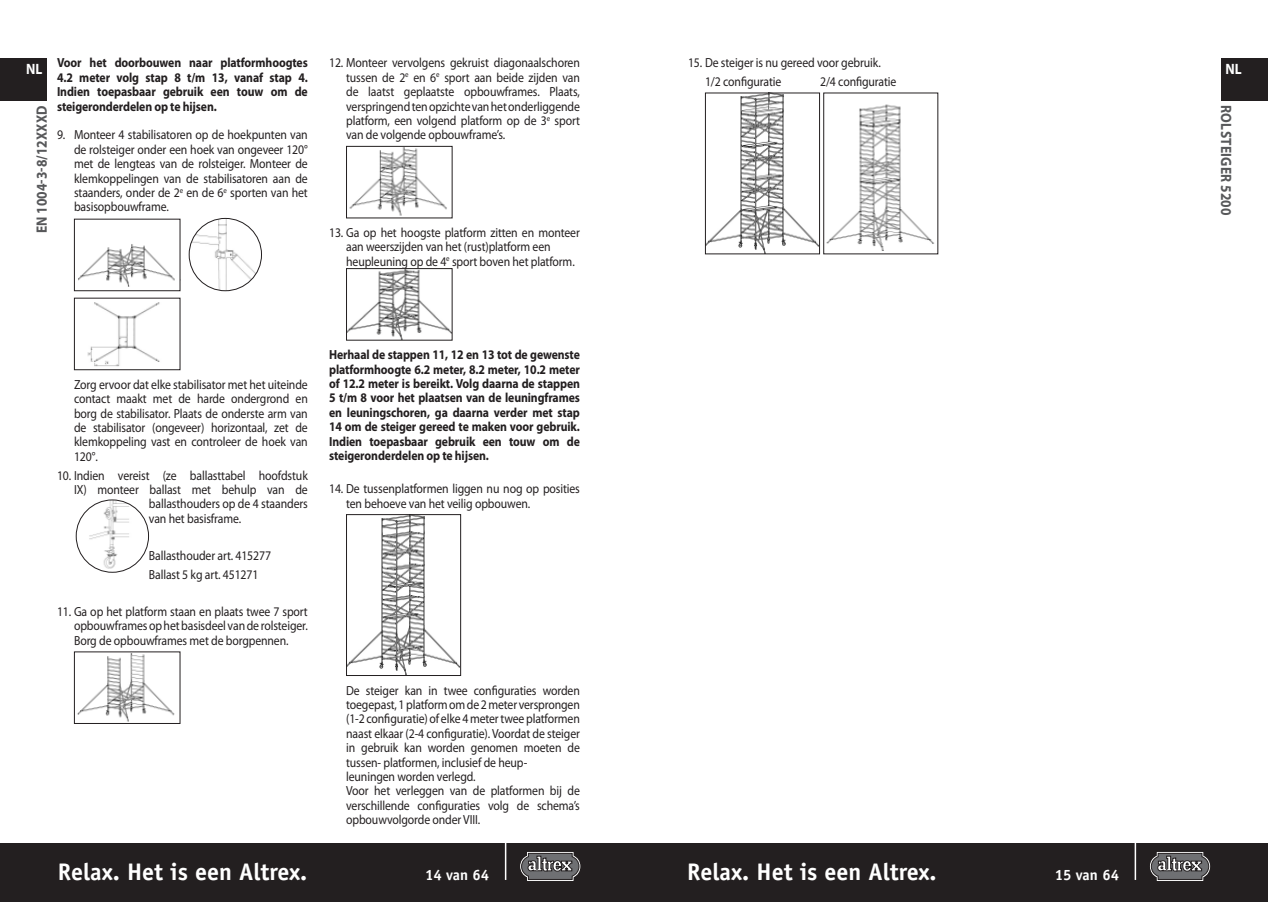
<style>
.page{position:relative;width:1268px;height:902px;background:#fff}
.page>*{position:absolute;margin:0;border:0;box-sizing:border-box;transform-origin:0 0}
.t1{font:700 24px "Officina Sans";color:#fff}
.t2{font:700 15px "Myriad Pro";letter-spacing:.01em;color:#57585a;scale:.9 1}
.t3{font:700 15px "Officina Sans";color:#fff}
.t4{font:700 15px "Myriad Pro";color:#fff;scale:.9 1}
.t5{font:13.2px/14.4px "Myriad Pro";letter-spacing:-.01em;color:#231f20;scale:.89 1}
.t6{font:700 13.2px/14.4px "Myriad Pro";letter-spacing:-.01em;color:#231f20;text-align:justify;scale:.89 1}
</style>
<div class="page">
<div style="left:1220px;top:58px;width:47px;height:43px;background:#231f20"></div>
<div style="left:0;top:58px;width:47px;height:43px;background:#231f20"></div>
<div style="left:0;top:843px;width:1267px;height:58px;background:#231f20"></div>
<svg style="left:520px;top:852px;width:60px;height:28px"></svg>
<hr style="left:505px;top:839px;width:1px;height:40px;background:#fff">
<svg style="left:1150px;top:852px;width:59px;height:28px"></svg>
<hr style="left:1134px;top:839px;width:1px;height:40px;background:#fff">
<img style="left:707px;top:95px;width:110px;height:157px">
<div style="left:705px;top:93px;width:114px;height:161px;border:1px solid #231f20"></div>
<img style="left:826px;top:104px;width:109px;height:147px">
<div style="left:823px;top:93px;width:115px;height:161px;border:1px solid #231f20"></div>
<img style="left:78px;top:244px;width:97px;height:43px">
<div style="left:74px;top:219px;width:106px;height:72px;border:1px solid #231f20"></div>
<img style="left:189px;top:218px;width:72px;height:73px;border-radius:50%">
<div style="left:189px;top:218px;width:73px;height:73px;border:1px solid #231f20;border-radius:50%"></div>
<img style="left:87px;top:302px;width:73px;height:65px">
<div style="left:74px;top:298px;width:106px;height:72px;border:1px solid #231f20"></div>
<img style="left:77px;top:653px;width:98px;height:68px">
<img style="left:349px;top:148px;width:98px;height:68px">
<div style="left:346px;top:146px;width:106px;height:72px;border:1px solid #231f20"></div>
<img style="left:348px;top:270px;width:102px;height:68px">
<div style="left:346px;top:268px;width:106px;height:72px;border:1px solid #231f20"></div>
<img style="left:348px;top:516px;width:111px;height:157px">
<div style="left:346px;top:514px;width:115px;height:161px;border:1px solid #231f20"></div>
<img style="left:76px;top:500px;width:72px;height:72px;border-radius:50%">
<div style="left:76px;top:499px;width:73px;height:73px;border:1px solid #231f20;border-radius:50%"></div>
<p class="t4" style="left:26px;top:59px;width:20px">NL</p>
<p class="t2" style="left:32px;top:233px;width:144px;rotate:-90deg">EN 1004-3-8/12XXXD</p>
<p class="t6" style="left:57px;top:55px;width:283px">Voor het doorbouwen naar platformhoogtes 4.2 meter volg stap 8 t/m 13, vanaf stap 4.<br>Indien toepasbaar gebruik een touw om de steigeronderdelen op te hijsen.</p>
<p class="t5" style="left:74px;top:127px;width:264px;text-align:justify;text-indent:-17px">9. Monteer 4 stabilisatoren op de hoekpunten van de rolsteiger onder een hoek van ongeveer 120° met de lengteas van de rolsteiger. Monteer de klemkoppelingen van de stabilisatoren aan de staanders, onder de 2<sup>e</sup> en de 6<sup>e</sup> sporten van het basisopbouwframe.</p>
<p class="t5" style="left:346px;top:55px;width:264px;text-align:justify;text-indent:-17px">12. Monteer vervolgens gekruist diagonaalschoren tussen de 2<sup>e</sup> en 6<sup>e</sup> sport aan beide zijden van de laatst geplaatste opbouwframes. Plaats, verspringend ten opzichte van het onderliggende platform, een volgend platform op de 3<sup>e</sup> sport van de volgende opbouwframe’s.</p>
<p class="t5" style="left:346px;top:225px;width:264px;text-indent:-17px">13. Ga op het hoogste platform zitten en monteer aan weerszijden van het (rust)platform een heupleuning op de 4<sup>e</sup> sport boven het platform.</p>
<p class="t5" style="left:705px;top:53px;width:199px;line-height:18.6px;text-indent:-17px">15. De steiger is nu gereed voor gebruik.<br>1/2 configuratie</p>
<p class="t5" style="left:820px;top:74px;width:87px">2/4 configuratie</p>
<p class="t5" style="left:74px;top:377px;width:264px;text-align:justify">Zorg ervoor dat elke stabilisator met het uiteinde contact maakt met de harde ondergrond en borg de stabilisator. Plaats de onderste arm van de stabilisator (ongeveer) horizontaal, zet de klemkoppeling vast en controleer de hoek van 120°.</p>
<p class="t5" style="left:57px;top:467px;width:283px">10. Indien vereist (ze ballasttabel hoofdstuk</p>
<p class="t5" style="left:74px;top:482px;width:264px">IX) monteer ballast met behulp van de</p>
<p class="t5" style="left:149px;top:496px;width:180px">ballasthouders op de 4 staanders</p>
<p class="t5" style="left:149px;top:511px;width:105px">van het basisframe.</p>
<p class="t5" style="left:149px;top:546px;width:139px;line-height:18.6px">Ballasthouder art. 415277<br>Ballast 5 kg art. 451271</p>
<p class="t5" style="left:74px;top:604px;width:264px;text-align:justify;text-indent:-17px">11. Ga op het platform staan en plaats twee 7 sport opbouwframes op het basisdeel van de rolsteiger.<br>Borg de opbouwframes met de borgpennen.</p>
<p class="t6" style="left:329px;top:347px;width:283px">Herhaal de stappen 11, 12 en 13 tot de gewenste platformhoogte 6.2 meter, 8.2 meter, 10.2 meter of 12.2 meter is bereikt. Volg daarna de stappen 5 t/m 8 voor het plaatsen van de leuningframes en leuningschoren, ga daarna verder met stap 14 om de steiger gereed te maken voor gebruik.<br>Indien toepasbaar gebruik een touw om de steigeronderdelen op te hijsen.</p>
<p class="t5" style="left:346px;top:481px;width:264px;text-indent:-17px">14. De tussenplatformen liggen nu nog op posities ten behoeve van het veilig opbouwen.</p>
<p class="t5" style="left:346px;top:682px;width:264px">De steiger kan in twee configuraties worden toegepast, 1 platform om de 2 meter versprongen (1-2 configuratie) of elke 4 meter twee platformen naast elkaar (2-4 configuratie). Voordat de steiger in gebruik kan worden genomen moeten de tussen- platformen, inclusief de heup-<br>leuningen worden verlegd.<br>Voor het verleggen van de platformen bij de verschillende configuraties volg de schema’s opbouwvolgorde onder VIII.</p>
<p class="t1" style="left:58px;top:856px;width:251px">Relax. Het is een Altrex.</p>
<p class="t3" style="left:425px;top:865px;width:66px">14 van 64</p>
<p class="t1" style="left:687px;top:856px;width:251px">Relax. Het is een Altrex.</p>
<p class="t3" style="left:1054px;top:865px;width:66px">15 van 64</p>
<p class="t4" style="left:1225px;top:59px;width:20px">NL</p>
<p class="t2" style="left:1235px;top:105px;width:124px;rotate:90deg">Rolsteiger 5200</p>
</div>
